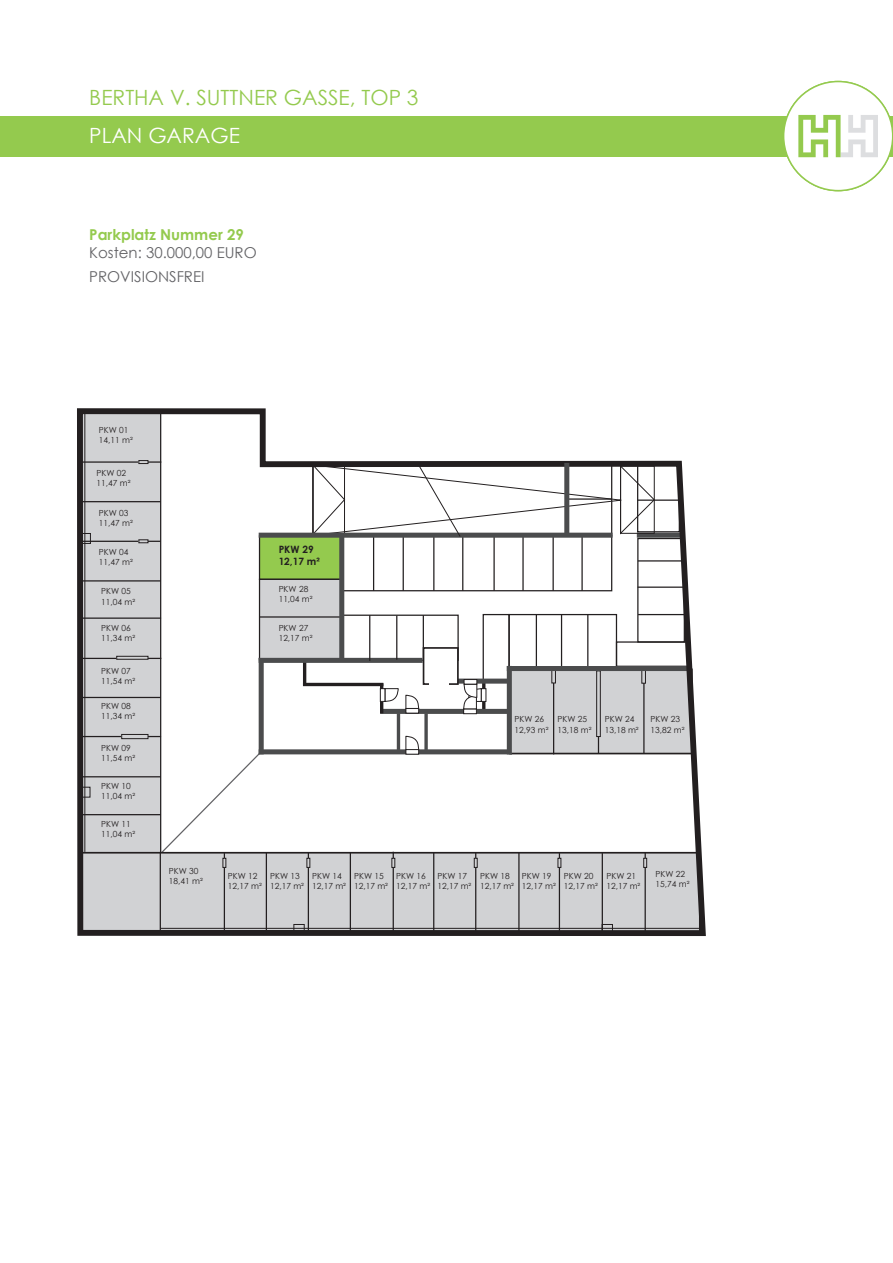
<style>
.page{position:relative;width:893px;height:1263px;background:#fff}
.page>*{position:absolute;margin:0;border:0;box-sizing:border-box;transform-origin:0 0}
.t1{font:21px "Century Gothic";color:#94ca4e}
.t2{font:21px "Century Gothic";color:#fff}
.t3{font:15px/24px "Century Gothic";color:#636366}
.t4{font:700 15px "Century Gothic";color:#94ca4e}
.t5{font:700 10.05px/12.1px "Century Gothic";color:#231f20}
.t6{font:8.4px/10.1px "Century Gothic";color:#231f20}
</style>
<div class="page">
<div style="left:0;top:116px;width:893px;height:40px;background:#94ca4e"></div>
<div style="left:784px;top:82px;width:109px;height:109px;background:#fff;border-radius:50%"></div>
<div style="left:783px;top:81px;width:110px;height:110px;border:2px solid #94ca4e;border-radius:50%"></div>
<svg style="left:798px;top:115px;width:80px;height:42px"></svg>
<svg style="left:77px;top:408px;width:629px;height:528px"></svg>
<hr style="left:637px;top:499px;width:43px;height:2px;background:#231f20">
<svg style="left:312px;top:462px;width:343px;height:76px"></svg>
<h1 class="t1" style="left:89px;top:83px;width:331px">BERTHA V. SUTTNER GASSE, TOP 3</h1>
<h1 class="t2" style="left:89px;top:121px;width:152px">PLAN GARAGE</h1>
<h2 class="t4" style="left:89px;top:223px;width:156px">Parkplatz Nummer 29</h2>
<h2 class="t3" style="left:89px;top:240px;width:169px">Kosten: 30.000,00 EURO<br>PROVISIONSFREI</h2>
<p class="t6" style="left:99px;top:425px;width:35px">PKW 01<br>14,11 m²</p>
<p class="t6" style="left:97px;top:467px;width:35px">PKW 02<br>11,47 m²</p>
<p class="t6" style="left:99px;top:508px;width:35px">PKW 03<br>11,47 m²</p>
<p class="t6" style="left:99px;top:547px;width:35px">PKW 04<br>11,47 m²</p>
<p class="t6" style="left:101px;top:586px;width:35px">PKW 05<br>11,04 m²</p>
<p class="t6" style="left:101px;top:623px;width:35px">PKW 06<br>11,34 m²</p>
<p class="t6" style="left:101px;top:665px;width:35px">PKW 07<br>11,54 m²</p>
<p class="t6" style="left:101px;top:701px;width:35px">PKW 08<br>11,34 m²</p>
<p class="t6" style="left:101px;top:743px;width:35px">PKW 09<br>11,54 m²</p>
<p class="t6" style="left:101px;top:781px;width:35px">PKW 10<br>11,04 m²</p>
<p class="t6" style="left:101px;top:818px;width:35px">PKW 11<br>11,04 m²</p>
<p class="t5" style="left:279px;top:542px;width:43px">PKW 29<br>12,17 m²</p>
<p class="t6" style="left:279px;top:584px;width:35px">PKW 28<br>11,04 m²</p>
<p class="t6" style="left:279px;top:623px;width:35px">PKW 27<br>12,17 m²</p>
<p class="t6" style="left:515px;top:714px;width:35px">PKW 26<br>12,93 m²</p>
<p class="t6" style="left:557px;top:714px;width:35px">PKW 25<br>13,18 m²</p>
<p class="t6" style="left:605px;top:714px;width:35px">PKW 24<br>13,18 m²</p>
<p class="t6" style="left:651px;top:714px;width:35px">PKW 23<br>13,82 m²</p>
<p class="t6" style="left:169px;top:866px;width:35px">PKW 30<br>18,41 m²</p>
<p class="t6" style="left:228px;top:871px;width:35px">PKW 12<br>12,17 m²</p>
<p class="t6" style="left:270px;top:871px;width:35px">PKW 13<br>12,17 m²</p>
<p class="t6" style="left:312px;top:871px;width:35px">PKW 14<br>12,17 m²</p>
<p class="t6" style="left:354px;top:871px;width:35px">PKW 15<br>12,17 m²</p>
<p class="t6" style="left:396px;top:871px;width:35px">PKW 16<br>12,17 m²</p>
<p class="t6" style="left:437px;top:871px;width:35px">PKW 17<br>12,17 m²</p>
<p class="t6" style="left:480px;top:871px;width:35px">PKW 18<br>12,17 m²</p>
<p class="t6" style="left:522px;top:871px;width:35px">PKW 19<br>12,17 m²</p>
<p class="t6" style="left:564px;top:871px;width:35px">PKW 20<br>12,17 m²</p>
<p class="t6" style="left:606px;top:871px;width:35px">PKW 21<br>12,17 m²</p>
<p class="t6" style="left:656px;top:868px;width:35px">PKW 22<br>15,74 m²</p>
</div>
